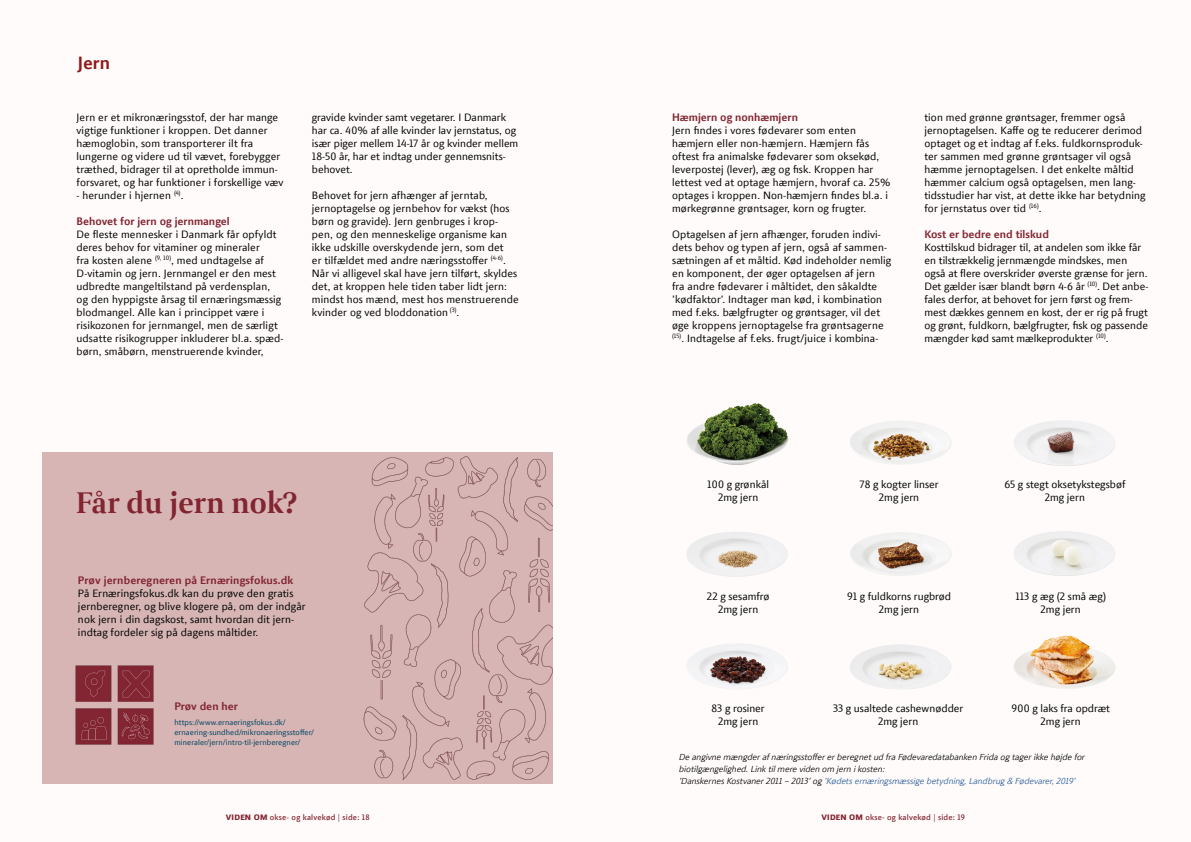
<style>
.page{position:relative;width:1191px;height:842px;background:#fff}
.page>*{position:absolute;margin:0;border:0;box-sizing:border-box;transform-origin:0 0}
.t1{font:700 30px "LF Press Serif Offc";letter-spacing:-.01em;color:#822531}
.t2{font:700 18px "LF Press Sans Offc";color:#8f181a}
.t3{font:500 11px/13px "LF Press Sans Offc";letter-spacing:.01em;color:#000}
.t4{font:700 11px "LF Press Sans Offc";color:#822531}
.t5{font:italic 9px/12px "LF Press Sans Offc";color:#000}
.t6{font:500 8px/10px "LF Press Sans Offc";letter-spacing:.01em;color:#004362}
.t7{font:700 8px "LF Press Sans Offc d";letter-spacing:.025em;color:#822531}
.s1{color:#275b9b}
.s2{font-family:"LF Press Sans Offc";font-weight:900}
</style>
<div class="page">
<div style="left:0;top:0;width:604px;height:842px;background:#fefbfa"></div>
<div style="left:587px;top:0;width:604px;height:842px;background:#fefbfa"></div>
<img style="left:736px;top:403px;width:22px;height:4px">
<img style="left:686px;top:532px;width:102px;height:45px">
<img style="left:687px;top:644px;width:101px;height:45px">
<img style="left:850px;top:421px;width:101px;height:43px">
<img style="left:850px;top:532px;width:101px;height:44px">
<img style="left:850px;top:644px;width:102px;height:45px">
<img style="left:1014px;top:420px;width:101px;height:46px">
<img style="left:1014px;top:531px;width:101px;height:45px">
<img style="left:1041px;top:635px;width:25px;height:10px">
<div style="left:43px;top:452px;width:510px;height:332px;background:#d6b5b4"></div>
<img style="left:363px;top:456px;width:190px;height:325px">
<img style="left:75px;top:665px;width:79px;height:80px">
<h2 class="t2" style="left:78px;top:53px;width:34px">Jern</h2>
<p class="t3" style="left:77px;top:111px;width:208px">Jern er et mikronæringsstof, der har mange vigtige funktioner i kroppen. Det danner hæmoglobin, som transporterer ilt fra lungerne og videre ud til vævet, forebygger træthed, bidrager til at opretholde immun&shy;forsvaret, og har funktioner i forskellige væv</p>
<p class="t3" style="left:77px;top:189px;width:108px">- herunder i hjernen <sup>(4)</sup>.</p>
<p class="t4" style="left:77px;top:215px;width:155px">Behovet for jern og jernmangel</p>
<p class="t3" style="left:77px;top:228px;width:208px">De fleste mennesker i Danmark får opfyldt deres behov for vitaminer og mineraler<br>fra kosten alene <sup>(9,</sup> <sup>10)</sup>, med undtagelse af D-vitamin og jern. Jernmangel er den mest udbredte mangeltilstand på verdensplan, og den hyppigste årsag til ernæringsmæssig blodmangel. Alle kan i princippet være i risikozonen for jernmangel, men de særligt udsatte risikogrupper inkluderer bl.a. spæd&shy;børn, småbørn, menstruerende kvinder,</p>
<p class="t3" style="left:312px;top:111px;width:208px">gravide kvinder samt vegetarer. I Danmark har ca. 40% af alle kvinder lav jernstatus, og især piger mellem 14-17 år og kvinder mellem 18-50 år, har et indtag under gennemsnits&shy;behovet.</p>
<p class="t3" style="left:312px;top:189px;width:208px">Behovet for jern afhænger af jerntab, jernoptagelse og jernbehov for vækst (hos børn og gravide). Jern genbruges i krop&shy;pen, og den menneskelige organisme kan ikke udskille overskydende jern, som det<br>er tilfældet med andre næringsstoffer <sup>(4-6)</sup>.<br>Når vi alligevel skal have jern tilført, skyldes det, at kroppen hele tiden taber lidt jern: mindst hos mænd, mest hos menstruerende kvinder og ved bloddonation <sup>(3)</sup>.</p>
<h1 class="t1" style="left:76px;top:484px;width:223px">Får du jern nok?</h1>
<p class="t4" style="left:78px;top:573px;width:217px">Prøv jernberegneren på Ernæringsfokus.dk</p>
<p class="t3" style="left:78px;top:586px;width:229px">På Ernæringsfokus.dk kan du prøve den gratis jernberegner, og blive klogere på, om der indgår nok jern i din dagskost, samt hvordan dit jern&shy;indtag fordeler sig på dagens måltider.</p>
<p class="t4" style="left:174px;top:700px;width:65px">Prøv den her</p>
<p class="t6" style="left:174px;top:717px;width:141px">https://www.ernaeringsfokus.dk/ ernaering-sundhed/mikronaeringsstoffer/ mineraler/jern/intro-til-jernberegner/</p>
<p class="t4" style="left:672px;top:111px;width:127px">Hæmjern og nonhæmjern</p>
<p class="t3" style="left:672px;top:124px;width:220px">Jern findes i vores fødevarer som enten hæmjern eller non-hæmjern. Hæmjern fås oftest fra animalske fødevarer som oksekød, leverpostej (lever), æg og fisk. Kroppen har lettest ved at optage hæmjern, hvoraf ca. 25% optages i kroppen. Non-hæmjern findes bl.a. i mørkegrønne grøntsager, korn og frugter.</p>
<p class="t3" style="left:672px;top:228px;width:221px">Optagelsen af jern afhænger, foruden indivi&shy;dets behov og typen af jern, også af sammen&shy;sætningen af et måltid. Kød indeholder nemlig en komponent, der øger optagelsen af jern<br>fra andre fødevarer i måltidet, den såkaldte ’kødfaktor’. Indtager man kød, i kombination med f.eks. bælgfrugter og grøntsager, vil det øge kroppens jernoptagelse fra grøntsagerne <sup>(15)</sup>. Indtagelse af f.eks. frugt/juice i kombina-</p>
<p class="t3" style="left:924px;top:111px;width:222px">tion med grønne grøntsager, fremmer også jernoptagelsen. Kaffe og te reducerer derimod optaget og et indtag af f.eks. fuldkornsproduk&shy;ter sammen med grønne grøntsager vil også hæmme jernoptagelsen. I det enkelte måltid hæmmer calcium også optagelsen, men lang&shy;tidsstudier har vist, at dette ikke har betydning for jernstatus over tid <sup>(16)</sup>.</p>
<p class="t4" style="left:924px;top:228px;width:126px">Kost er bedre end tilskud</p>
<p class="t3" style="left:924px;top:241px;width:225px">Kosttilskud bidrager til, at andelen som ikke får en tilstrækkelig jernmængde mindskes, men også at flere overskrider øverste grænse for jern.<br>Det gælder især blandt børn 4-6 år <sup>(10)</sup>. Det anbe&shy;fales derfor, at behovet for jern først og frem&shy;mest dækkes gennem en kost, der er rig på frugt og grønt, fuldkorn, bælgfrugter, fisk og passende mængder kød samt mælkeprodukter <sup>(10)</sup>.</p>
<p class="t3" style="left:707px;top:478px;width:63px;text-align:center">100 g grønkål<br>2mg jern</p>
<p class="t3" style="left:859px;top:478px;width:81px;text-align:center">78 g kogter linser<br>2mg jern</p>
<p class="t3" style="left:1004px;top:478px;width:122px;text-align:center">65 g stegt oksetykstegsbøf<br>2mg jern</p>
<p class="t3" style="left:707px;top:590px;width:64px;text-align:center">22 g sesamfrø<br>2mg jern</p>
<p class="t3" style="left:847px;top:590px;width:105px;text-align:center">91 g fuldkorns rugbrød<br>2mg jern</p>
<p class="t3" style="left:1015px;top:590px;width:92px;text-align:center">113 g æg (2 små æg)<br>2mg jern</p>
<p class="t3" style="left:711px;top:702px;width:55px;text-align:center">83 g rosiner<br>2mg jern</p>
<p class="t3" style="left:833px;top:702px;width:132px;text-align:center">33 g usaltede cashewnødder<br>2mg jern</p>
<p class="t3" style="left:1011px;top:702px;width:100px;text-align:center">900 g laks fra opdræt<br>2mg jern</p>
<p class="t5" style="left:679px;top:751px;width:407px">De angivne mængder af næringsstoffer er beregnet ud fra Fødevaredatabanken Frida og tager ikke højde for biotilgængelighed. Link til mere viden om jern i kosten:<br>’Danskernes Kostvaner 2011 – 2013’ og <span class="s1">’Kødets ernæringsmæssige betydning, Landbrug &amp; Fødevarer, 2019’</span></p>
<p class="t7" style="left:226px;top:812px;width:145px"><span class="s2">VIDEN OM</span> okse- og kalvekød | side: 18</p>
<p class="t7" style="left:821px;top:812px;width:145px"><span class="s2">VIDEN OM</span> okse- og kalvekød | side: 19</p>
</div>
